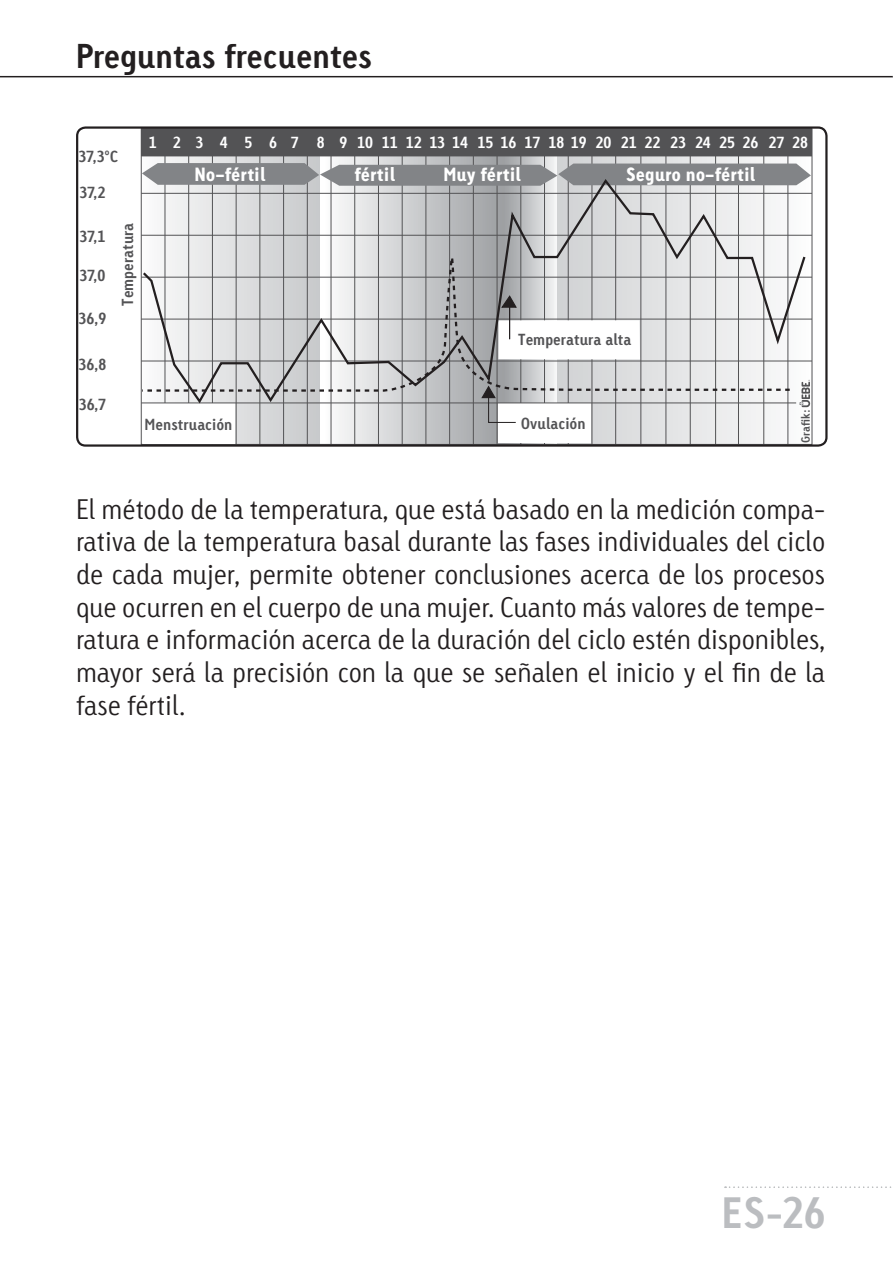
<style>
.page{position:relative;width:894px;height:1263px;background:#fff}
.page>*{position:absolute;margin:0;border:0;box-sizing:border-box;transform-origin:0 0}
.t1{font:700 41.7px "Tetria LT Com";color:#bbbdc0}
.t2{font:700 32.7px "Tetria LT Com";color:#231f20}
.t3{font:300 26.7px/32.7px "Tetria LT Com";color:#231f20;text-align:justify}
.t4{font:900 18px "Tetria LT Com";color:#fff}
.t5{font:700 15.3px "Tetria LT Com";color:#535355}
.t6{font:700 15.3px "Tetria LT Com";color:#fff}
.t7{font:700 11.4px "Tetria LT Com";color:#535355}
</style>
<div class="page">
<hr style="left:0;top:76px;width:893px;height:1px;background:#231f20">
<svg style="left:725px;top:1187px;width:167px;height:1px"></svg>
<svg style="left:141px;top:129px;width:672px;height:315px;background:#a0a1a2"></svg>
<hr style="left:164px;top:129px;width:1px;height:315px;background:#535355">
<hr style="left:188px;top:129px;width:1px;height:315px;background:#535355">
<hr style="left:212px;top:129px;width:1px;height:315px;background:#535355">
<hr style="left:236px;top:129px;width:1px;height:315px;background:#535355">
<hr style="left:259px;top:129px;width:1px;height:315px;background:#535355">
<hr style="left:283px;top:129px;width:1px;height:315px;background:#535355">
<hr style="left:307px;top:129px;width:1px;height:315px;background:#535355">
<hr style="left:331px;top:129px;width:1px;height:315px;background:#535355">
<hr style="left:354px;top:129px;width:1px;height:315px;background:#535355">
<hr style="left:378px;top:129px;width:1px;height:315px;background:#535355">
<hr style="left:402px;top:129px;width:1px;height:315px;background:#535355">
<hr style="left:425px;top:129px;width:1px;height:315px;background:#535355">
<hr style="left:449px;top:129px;width:1px;height:315px;background:#535355">
<hr style="left:473px;top:129px;width:1px;height:315px;background:#535355">
<hr style="left:497px;top:129px;width:1px;height:315px;background:#535355">
<hr style="left:544px;top:129px;width:1px;height:315px;background:#535355">
<hr style="left:568px;top:129px;width:1px;height:315px;background:#535355">
<hr style="left:591px;top:129px;width:1px;height:315px;background:#535355">
<hr style="left:615px;top:129px;width:1px;height:315px;background:#535355">
<hr style="left:640px;top:129px;width:1px;height:315px;background:#535355">
<hr style="left:665px;top:132px;width:1px;height:312px;background:#535355">
<hr style="left:690px;top:129px;width:1px;height:315px;background:#535355">
<hr style="left:715px;top:129px;width:1px;height:315px;background:#535355">
<hr style="left:738px;top:129px;width:1px;height:315px;background:#535355">
<hr style="left:763px;top:129px;width:1px;height:315px;background:#535355">
<hr style="left:787px;top:129px;width:1px;height:315px;background:#535355">
<hr style="left:141px;top:155px;width:671px;height:1px;background:#535355">
<hr style="left:141px;top:193px;width:671px;height:1px;background:#535355">
<hr style="left:141px;top:235px;width:671px;height:1px;background:#535355">
<hr style="left:141px;top:277px;width:671px;height:1px;background:#535355">
<hr style="left:141px;top:319px;width:671px;height:1px;background:#535355">
<hr style="left:141px;top:361px;width:671px;height:1px;background:#535355">
<div style="left:498px;top:403px;width:93px;height:40px;background:#fff"></div>
<div style="left:143px;top:403px;width:92px;height:41px;background:#fff"></div>
<svg style="left:142px;top:163px;width:669px;height:23px;background:#8d8e91"></svg>
<svg style="left:799px;top:380px;width:11px;height:27px"></svg>
<svg style="left:480px;top:406px;width:36px;height:17px"></svg>
<svg style="left:141px;top:177px;width:666px;height:229px"></svg>
<svg style="left:140px;top:248px;width:652px;height:145px"></svg>
<div style="left:76px;top:126px;width:752px;height:321px;border:2px solid #231f20;border-radius:8px"></div>
<p class="t2" style="left:76px;top:42px;width:298px">Preguntas frecuentes</p>
<p class="t5" style="left:79px;top:150px;width:41px">37,3°C</p>
<p class="t5" style="left:79px;top:187px;width:28px">37,2</p>
<p class="t5" style="left:79px;top:230px;width:28px">37,1</p>
<p class="t5" style="left:79px;top:269px;width:28px">37,0</p>
<p class="t5" style="left:79px;top:312px;width:29px">36,9</p>
<p class="t5" style="left:79px;top:358px;width:29px">36,8</p>
<p class="t5" style="left:79px;top:398px;width:29px">36,7</p>
<p class="t5" style="left:121px;top:306px;width:85px;rotate:-90deg">Temperatura</p>
<p class="t6" style="left:149px;top:136px;width:33px">1 2</p>
<p class="t6" style="left:196px;top:136px;width:614px">3 4 5 6 7 8 9 1011121314 151617181920 2122 23242526 2728</p>
<p class="t4" style="left:194px;top:164px;width:73px">No-fértil</p>
<p class="t4" style="left:354px;top:164px;width:42px">fértil</p>
<p class="t4" style="left:444px;top:164px;width:79px">Muy fértil</p>
<p class="t4" style="left:626px;top:164px;width:131px">Seguro no-fértil</p>
<p class="t5" style="left:518px;top:333px;width:115px">Temperatura alta</p>
<p class="t5" style="left:145px;top:418px;width:89px">Menstruación</p>
<p class="t5" style="left:521px;top:417px;width:66px">Ovulación</p>
<p class="t7" style="left:801px;top:443px;width:35px;rotate:-90deg">Grafik:</p>
<p class="t3" style="left:76px;top:495px;width:751px">El método de la temperatura, que está basado en la medición compa&shy;rativa de la temperatura basal durante las fases individuales del ciclo de cada mujer, permite obtener conclusiones acerca de los procesos que ocurren en el cuerpo de una mujer. Cuanto más valores de tempe&shy;ratura e información acerca de la duración del ciclo estén disponibles, mayor será la precisión con la que se señalen el inicio y el fin de la fase fértil.</p>
<h1 class="t1" style="left:721px;top:1196px;width:105px">ES-26</h1>
</div>
